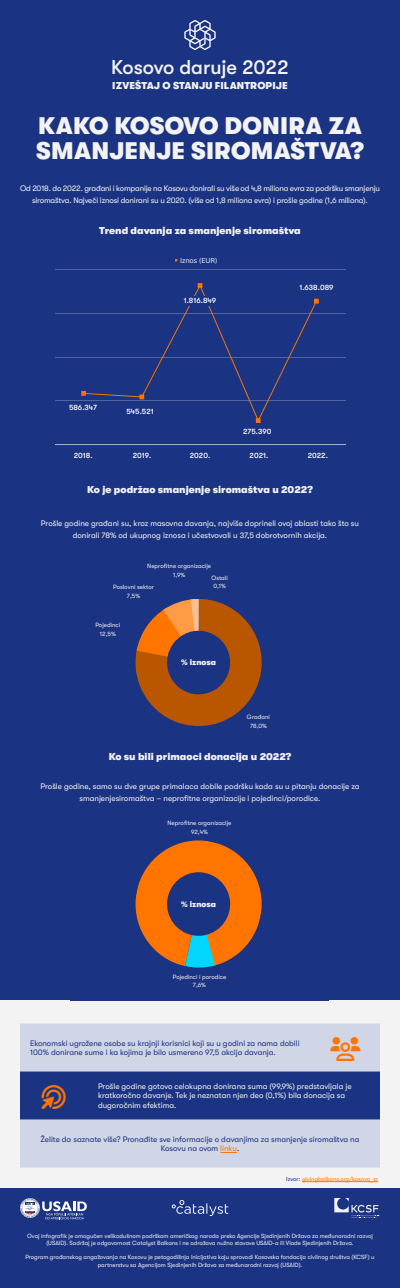
<style>
.page{position:relative;width:400px;height:1288px;background:#fff}
.page>*{position:absolute;margin:0;border:0;box-sizing:border-box;transform-origin:0 0}
.t1{font:900 24px/25px "GT Walsheim Pro";letter-spacing:.01em;color:#f3f3f3}
.t2{font:24px "Font Awesome 6 Pro";color:#ff7500}
.t3{font:500 20px "GT Walsheim Pro";color:#f3f3f3}
.t4{font:900 10px "GT Walsheim Pro";color:#f3f3f3}
.t5{font:900 8.05px "GT Walsheim Pro";color:#f3f3f3}
.t6{font:8px/12px "GT Walsheim Pro";color:#f3f3f3;text-align:center}
.t7{font:8px/9.6px "GT Walsheim Pro";color:#1b3383}
.t8{font:8px/12px "GT Walsheim Pro";letter-spacing:-.02em;color:#f3f3f3;text-align:center}
.t9{font:8px/9.6px "GT Walsheim Pro";color:#f2f2f2}
.t10{font:500 7.6px "GT Walsheim Pro";color:#fff}
.t11{font:6.95px "Canva Sans";color:#fff}
.t12{font:6.15px/8.4px "GT Walsheim Pro";color:#f3f3f3;text-align:center}
.t13{font:6px/7.2px "GT Walsheim Pro";color:#f3f3f3;text-align:center}
.t14{font:6px "GT Walsheim Pro";color:#ff7500}
.s1{color:#ff7500}
.s2{color:#1b3383}
</style>
<div class="page">
<div style="left:0;top:340px;width:400px;height:948px;background:#f3f3f3"></div>
<div style="left:0;top:0;width:400px;height:504px;background:#1b3383"></div>
<hr style="left:55px;top:269px;width:291px;height:1px;background:#fff">
<hr style="left:55px;top:313px;width:291px;height:1px;background:#fff">
<hr style="left:55px;top:357px;width:291px;height:1px;background:#fff">
<hr style="left:55px;top:401px;width:291px;height:1px;background:#fff">
<hr style="left:55px;top:445px;width:291px;height:1px;background:#fff">
<svg style="left:81px;top:283px;width:238px;height:140px"></svg>
<div style="left:51px;top:412px;width:71px;height:9px;background:#1b3383"></div>
<div style="left:174px;top:296px;width:54px;height:9px;background:#1b3383"></div>
<svg style="left:184px;top:20px;width:32px;height:30px"></svg>
<div style="left:20px;top:1024px;width:360px;height:144px;background:#d1d6e6"></div>
<svg style="left:220px;top:1152px;width:17px;height:1px"></svg>
<div style="left:0;top:495px;width:400px;height:252px;background:#1b3383"></div>
<svg style="left:136px;top:599px;width:126px;height:127px"></svg>
<div style="left:70px;top:613px;width:67px;height:28px;background:#1b3383"></div>
<div style="left:0;top:740px;width:400px;height:260px;background:#1b3383"></div>
<div style="left:70px;top:766px;width:259px;height:235px;background:#1b3383"></div>
<svg style="left:135px;top:840px;width:127px;height:128px"></svg>
<div style="left:70px;top:854px;width:67px;height:29px;background:#1b3383"></div>
<div style="left:0;top:1188px;width:400px;height:100px;background:#1b3383"></div>
<svg style="left:172px;top:1200px;width:56px;height:16px"></svg>
<svg style="left:334px;top:1198px;width:46px;height:20px"></svg>
<svg style="left:20px;top:1198px;width:67px;height:21px"></svg>
<hr style="left:302px;top:1181px;width:76px;height:1px;background:#ff7500">
<svg style="left:331px;top:1037px;width:30px;height:24px"></svg>
<div style="left:20px;top:1072px;width:360px;height:48px;background:#1b3383"></div>
<h2 class="t3" style="left:111px;top:56px;width:179px">Kosovo daruje 2022</h2>
<h3 class="t4" style="left:112px;top:80px;width:177px">IZVEŠTAJ O STANJU FILANTROPIJE</h3>
<h1 class="t1" style="left:36px;top:113px;width:329px">KAKO KOSOVO DONIRA ZA<br>SMANJENJE SIROMAŠTVA?</h1>
<h3 class="t8" style="left:20px;top:182px;width:362px">Od 2018. do 2022. građani i kompanije na Kosovu donirali su više od 4,8 miliona evra za podršku smanjenju siromaštva. Najveći iznosi donirani su u 2020. (više od 1,8 miliona evra) i prošle godine (1,6 miliona).</h3>
<h3 class="t4" style="left:99px;top:225px;width:203px">Trend davanja za smanjenje siromaštva</h3>
<p class="t11" style="left:180px;top:256px;width:39px">Iznos (EUR)</p>
<p class="t10" style="left:184px;top:296px;width:34px">1.816.849</p>
<p class="t10" style="left:299px;top:283px;width:36px">1.638.089</p>
<p class="t10" style="left:69px;top:403px;width:30px">586.347</p>
<p class="t10" style="left:126px;top:408px;width:29px">545.521</p>
<p class="t10" style="left:243px;top:427px;width:30px">275.390</p>
<p class="t10" style="left:74px;top:451px;width:20px">2018.</p>
<p class="t10" style="left:133px;top:451px;width:20px">2019.</p>
<p class="t10" style="left:190px;top:451px;width:22px">2020.</p>
<p class="t10" style="left:250px;top:451px;width:20px">2021.</p>
<p class="t10" style="left:308px;top:451px;width:22px">2022.</p>
<h3 class="t4" style="left:87px;top:484px;width:227px">Ko je podržao smanjenje siromaštva u 2022?</h3>
<h3 class="t6" style="left:41px;top:518px;width:320px">Prošle godine građani su, kroz masovna davanja, najviše doprineli ovoj oblasti tako što su donirali 78% od ukupnog iznosa i učestvovali u 37,5 dobrotvornih akcija.</h3>
<p class="t12" style="left:147px;top:562px;width:65px">Neprofitne organizacije<br>1,9%</p>
<p class="t12" style="left:212px;top:573px;width:18px;text-align:left">Ostali<br>0,1%</p>
<p class="t12" style="left:113px;top:583px;width:42px">Poslovni sektor<br>7,5%</p>
<p class="t12" style="left:102px;top:620px;width:17px">12,5%</p>
<p class="t12" style="left:95px;top:621px;width:26px">Pojedinci<br>12,5%</p>
<h3 class="t5" style="left:181px;top:658px;width:36px">% iznosa</h3>
<p class="t12" style="left:247px;top:713px;width:25px">Građani<br>78,0%</p>
<h3 class="t4" style="left:109px;top:751px;width:184px">Ko su bili primaoci donacija u 2022?</h3>
<h3 class="t6" style="left:41px;top:781px;width:320px">Prošle godine, samo su dve grupe primalaca dobile podršku kada su u pitanju donacije za smanjenjesiromaštva – neprofitne organizacije i pojedinci/porodice.</h3>
<p class="t12" style="left:168px;top:819px;width:65px">Neprofitne organizacije<br>92,4%</p>
<h3 class="t5" style="left:181px;top:900px;width:36px">% iznosa</h3>
<p class="t12" style="left:173px;top:972px;width:55px">Pojedinci i porodice<br>7,6%</p>
<h3 class="t7" style="left:30px;top:1038px;width:271px">Ekonomski ugrožene osobe su krajnji korisnici koji su u godini za nama dobili<br>100% donirane sume i ka kojima je bilo usmereno 97,5 akcija davanja.</h3>
<h1 class="t2" style="left:331px;top:1037px;width:31px">◆▲▲</h1>
<h1 class="t2" style="left:42px;top:1085px;width:26px">◆●●▲□■▼</h1>
<h3 class="t9" style="left:98px;top:1081px;width:255px">Prošle godine gotovo celokupna donirana suma (99,9%) predstavljala je kratkoročno davanje. Tek je neznatan njen deo (0,1%) bila donacija sa dugoročnim efektima.</h3>
<h3 class="t7" style="left:41px;top:1134px;width:320px;text-align:center">Želite da saznate više? Pronađite sve informacije o davanjima za smanjenje siromaštva na<br>Kosovu na ovom <span class="s1">linku</span>.</h3>
<p class="t14" style="left:286px;top:1175px;width:93px"><span class="s2">Izvor:</span> givingbalkans.org/kosovo_sr</p>
<p class="t13" style="left:27px;top:1232px;width:347px">Ovaj infografik je omogućen velikodušnom podrškom američkog naroda preko Agencije Sjedinjenih Država za međunarodni razvoj (USAID). Sadržaj je odgovornost Catalyst Balkans i ne odražava nužno stavove USAID-a ili Vlade Sjedinjenih Država.</p>
<p class="t13" style="left:25px;top:1254px;width:351px">Program građanskog angažovanja na Kosovu je petogodišnja inicijativa koju sprovodi Kosovska fondacija civilnog društva (KCSF) u partnerstvu sa Agencijom Sjedinjenih Država za međunarodni razvoj (USAID).</p>
</div>
